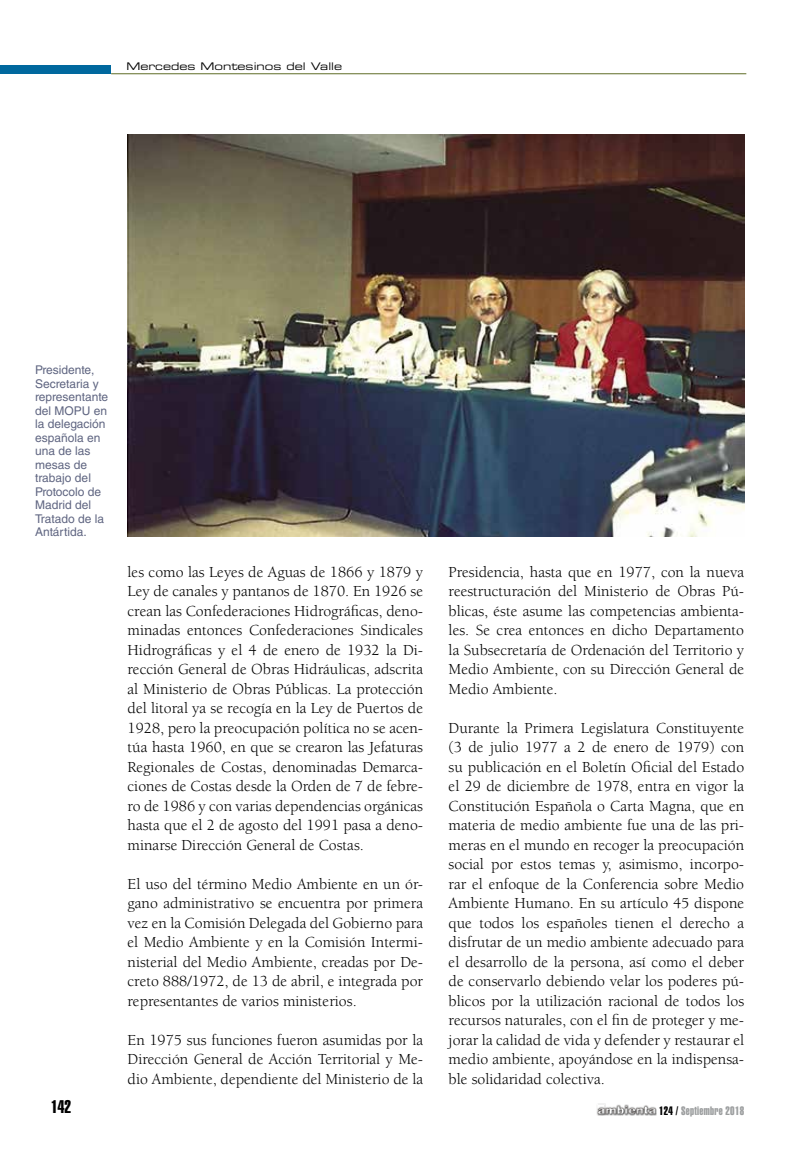
<style>
.page{position:relative;width:808px;height:1149px;background:#fff}
.page>*{position:absolute;margin:0;border:0;box-sizing:border-box;transform-origin:0 0}
.t1{font:18px "Helvetica LT Std Extra Comp";color:#000}
.t2{font:15.75px/19.5px "Berkeley Std";color:#000;text-align:justify}
.t3{font:12px/13.5px "Helvetica LT Std";color:#5f6581}
.t4{font:12px "Helvetica LT Std Extra Comp";letter-spacing:.025em;color:#9c9e9f}
.t5{font:10.5px "Eurostile LT Std Ex 2";color:#000}
.s1{color:#000}
</style>
<div class="page">
<div style="left:0;top:65px;width:111px;height:9px;background:#00689e"></div>
<hr style="left:111px;top:73px;width:635px;height:1px;background:#5f6d27">
<img style="left:596px;top:1103px;width:61px;height:13px">
<img style="left:128px;top:134px;width:616px;height:402px">
<p class="t5" style="left:126px;top:59px;width:217px">Mercedes Montesinos del Valle</p>
<p class="t3" style="left:35px;top:363px;width:75px">Presidente,<br>Secretaria y representante del MOPU en la delegación española en una de las mesas de trabajo del<br>Protocolo de<br>Madrid del<br>Tratado de la<br>Antártida.</p>
<p class="t2" style="left:128px;top:562px;width:297px">les como las Leyes de Aguas de 1866 y 1879 y Ley de canales y pantanos de 1870. En 1926 se crean las Confederaciones Hidrográficas, deno&shy;minadas entonces Confederaciones Sindicales Hidrográficas y el 4 de enero de 1932 la Di&shy;rección General de Obras Hidráulicas, adscrita al Ministerio de Obras Públicas. La protección del litoral ya se recogía en la Ley de Puertos de 1928, pero la preocupación política no se acen&shy;túa hasta 1960, en que se crearon las Jefaturas Regionales de Costas, denominadas Demarca&shy;ciones de Costas desde la Orden de 7 de febre&shy;ro de 1986 y con varias dependencias orgánicas hasta que el 2 de agosto del 1991 pasa a deno&shy;minarse Dirección General de Costas.</p>
<p class="t2" style="left:128px;top:874px;width:297px">El uso del término Medio Ambiente en un ór&shy;gano administrativo se encuentra por primera vez en la Comisión Delegada del Gobierno para el Medio Ambiente y en la Comisión Intermi&shy;nisterial del Medio Ambiente, creadas por De&shy;creto 888/1972, de 13 de abril, e integrada por representantes de varios ministerios.</p>
<p class="t2" style="left:128px;top:1030px;width:297px">En 1975 sus funciones fueron asumidas por la Dirección General de Acción Territorial y Me&shy;dio Ambiente, dependiente del Ministerio de la</p>
<p class="t2" style="left:449px;top:562px;width:297px">Presidencia, hasta que en 1977, con la nueva reestructuración del Ministerio de Obras Pú&shy;blicas, éste asume las competencias ambienta&shy;les. Se crea entonces en dicho Departamento la Subsecretaría de Ordenación del Territorio y Medio Ambiente, con su Dirección General de Medio Ambiente.</p>
<p class="t2" style="left:449px;top:718px;width:297px">Durante la Primera Legislatura Constituyente (3 de julio 1977 a 2 de enero de 1979) con su publicación en el Boletín Oficial del Estado el 29 de diciembre de 1978, entra en vigor la Constitución Española o Carta Magna, que en materia de medio ambiente fue una de las pri&shy;meras en el mundo en recoger la preocupación social por estos temas y, asimismo, incorpo&shy;rar el enfoque de la Conferencia sobre Medio Ambiente Humano. En su artículo 45 dispone que todos los españoles tienen el derecho a disfrutar de un medio ambiente adecuado para el desarrollo de la persona, así como el deber de conservarlo debiendo velar los poderes pú&shy;blicos por la utilización racional de todos los recursos naturales, con el fin de proteger y me&shy;jorar la calidad de vida y defender y restaurar el medio ambiente, apoyándose en la indispensa&shy;ble solidaridad colectiva.</p>
<p class="t1" style="left:51px;top:1095px;width:21px">142</p>
<p class="t4" style="left:659px;top:1103px;width:87px"><span class="s1">124 /</span> Septiembre 2018</p>
</div>
